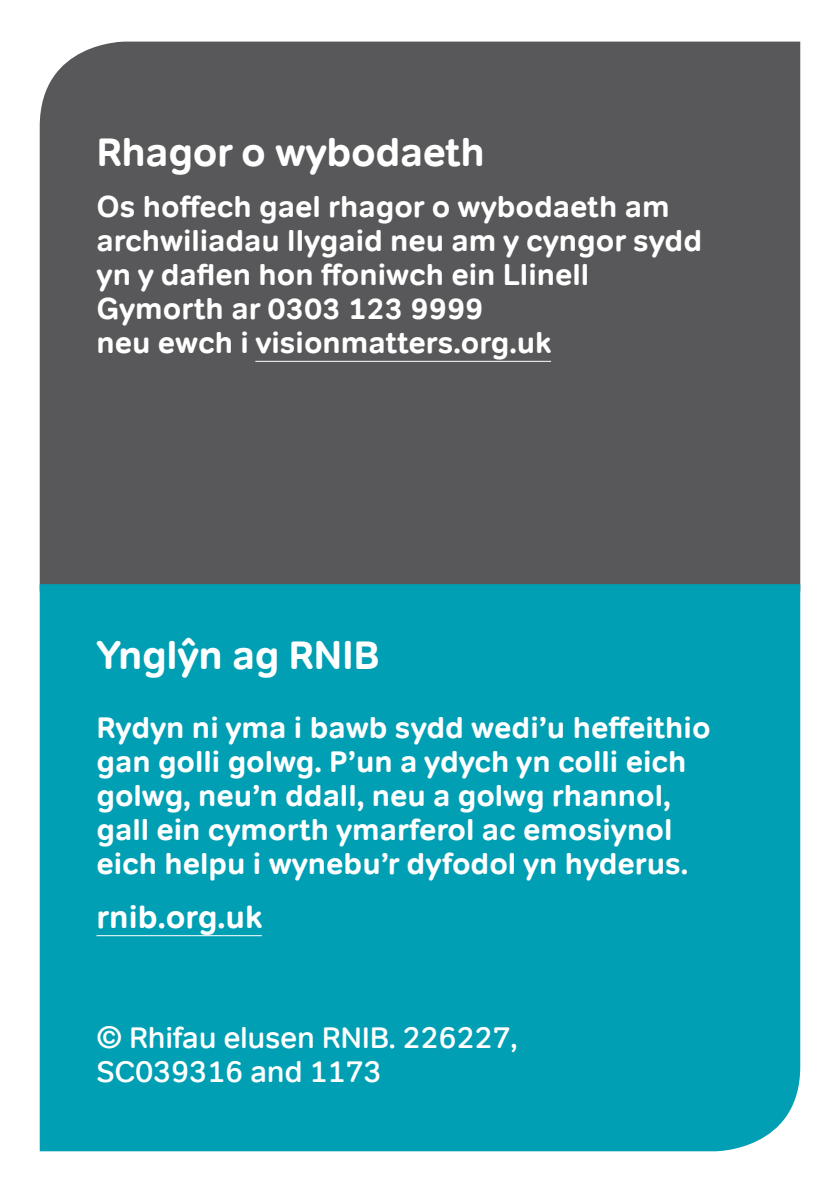
<style>
.page{position:relative;width:840px;height:1191px;background:#fff}
.page>*{position:absolute;margin:0;border:0;box-sizing:border-box;transform-origin:0 0}
.t1{font:700 40px "Tondo";letter-spacing:-.01em;color:#fff}
.Back_page_copy{font:700 32px "Tondo";color:#fff}
.Back_page_copy-2{font:700 30px/34px "Tondo";color:#fff}
.body_medium_13{font:500 30px/34px "Tondo";letter-spacing:-.01em;color:#fff}
</style>
<div class="page">
<div style="left:40px;top:42px;width:759px;height:542px;background:#58585a"></div>
<div style="left:40px;top:584px;width:759px;height:567px;background:#009fb3"></div>
<hr style="left:96px;top:935px;width:166px;height:1px;background:#fff">
<hr style="left:255px;top:361px;width:296px;height:1px;background:#fff">
<h4 class="t1" style="left:96px;top:128px;width:390px">Rhagor o wybodaeth</h4>
<p class="Back_page_copy-2" style="left:96px;top:190px;width:606px">Os hoffech gael rhagor o wybodaeth am archwiliadau llygaid neu am y cyngor sydd yn y daflen hon ffoniwch ein Llinell Gymorth ar 0303 123 9999</p>
<p class="Back_page_copy-2" style="left:96px;top:326px;width:456px">neu ewch i visionmatters.org.uk</p>
<h4 class="t1" style="left:96px;top:630px;width:284px">Ynglŷn ag RNIB</h4>
<p class="Back_page_copy-2" style="left:96px;top:710px;width:615px">Rydyn ni yma i bawb sydd wedi’u heffeithio</p>
<p class="Back_page_copy-2" style="left:96px;top:744px;width:591px">gan golli golwg. P’un a ydych yn colli eich</p>
<p class="Back_page_copy-2" style="left:96px;top:778px;width:593px">golwg, neu’n ddall, neu a golwg rhannol, gall ein cymorth ymarferol ac emosiynol eich helpu i wynebu’r dyfodol yn hyderus.</p>
<p class="Back_page_copy" style="left:96px;top:896px;width:167px">rnib.org.uk</p>
<p class="body_medium_13" style="left:97px;top:1020px;width:422px">© Rhifau elusen RNIB. 226227,<br>SC039316 and 1173</p>
</div>
